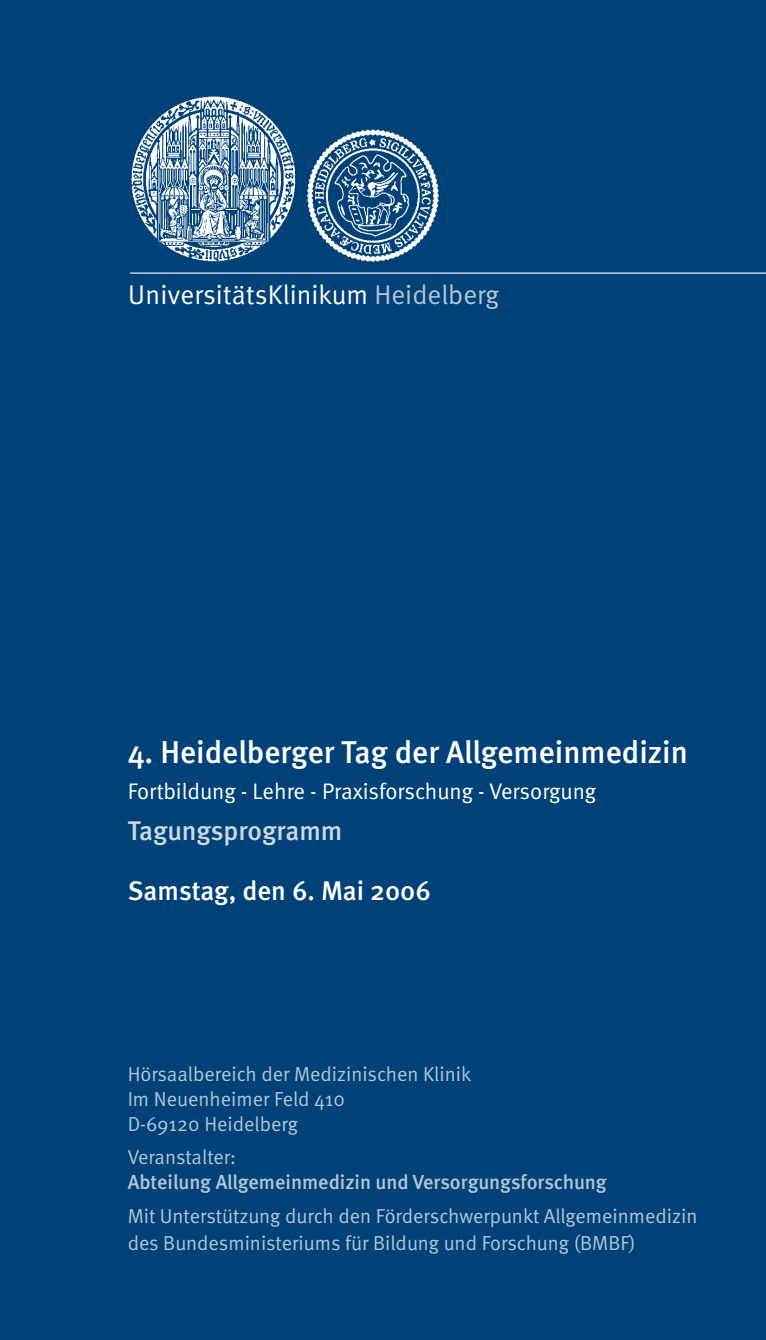
<style>
.page{position:relative;width:766px;height:1340px;background:#fff}
.page>*{position:absolute;margin:0;border:0;box-sizing:border-box;transform-origin:0 0}
.t1{font:500 31.5px "Meta";color:#fff}
.t2{font:27px "Meta Normal";color:#fff}
.t3{font:500 27px "Meta";color:#fff}
.t4{font:500 27px "Meta";letter-spacing:-.005em;color:#ccd9e4}
.t5{font:22.5px "Meta Normal";letter-spacing:-.005em;color:#fff}
.t6{font:20.25px/24.8px "Meta Normal";color:#b3c6d6}
.t7{font:500 20.25px "Meta";color:#b3c6d6}
.s1{color:#b3c6d6}
</style>
<div class="page">
<div style="left:0;top:0;width:765px;height:1339px;background:#004178"></div>
<img style="left:131px;top:96px;width:308px;height:166px">
<hr style="left:130px;top:272px;width:635px;height:2px;background:#fff">
<h2 class="t2" style="left:128px;top:279px;width:372px">UniversitätsKlinikum <span class="s1">Heidelberg</span></h2>
<h1 class="t1" style="left:128px;top:733px;width:561px">4. Heidelberger Tag der Allgemeinmedizin</h1>
<p class="t5" style="left:128px;top:778px;width:470px">Fortbildung - Lehre - Praxisforschung - Versorgung</p>
<h2 class="t4" style="left:128px;top:815px;width:216px">Tagungsprogramm</h2>
<h2 class="t3" style="left:128px;top:874px;width:305px">Samstag, den 6. Mai 2006</h2>
<p class="t6" style="left:128px;top:1061px;width:345px">Hörsaalbereich der Medizinischen Klinik<br>Im Neuenheimer Feld 410<br>D-69120 Heidelberg</p>
<p class="t6" style="left:128px;top:1144px;width:110px">Veranstalter:</p>
<p class="t7" style="left:128px;top:1170px;width:480px">Abteilung Allgemeinmedizin und Versorgungsforschung</p>
<p class="t6" style="left:128px;top:1202px;width:571px;line-height:27px">Mit Unterstützung durch den Förderschwerpunkt Allgemeinmedizin des Bundesministeriums für Bildung und Forschung (BMBF)</p>
</div>
